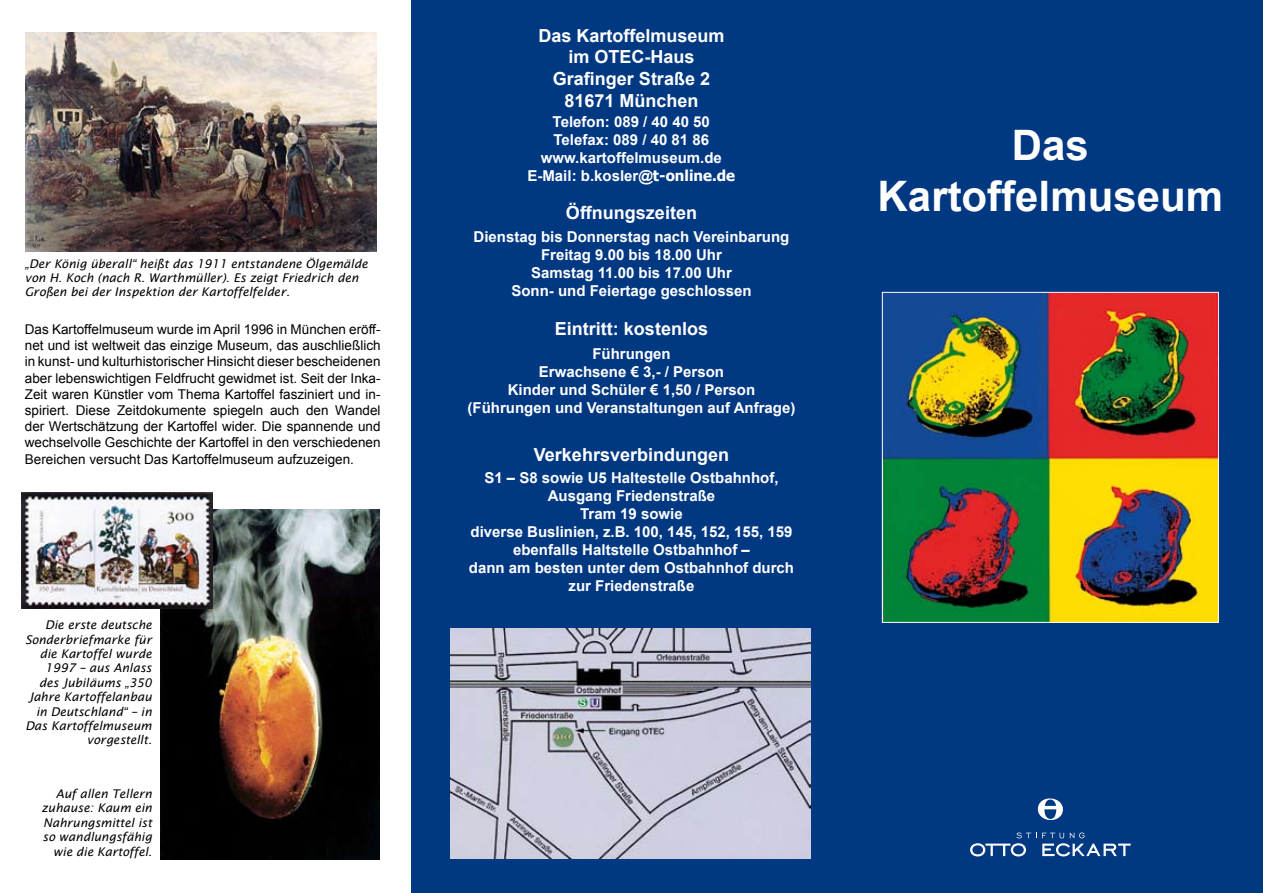
<style>
.page{position:relative;width:1263px;height:893px;background:#fff}
.page>*{position:absolute;margin:0;border:0;box-sizing:border-box;transform-origin:0 0}
.t1{font:700 42px/50.4px "Arial";color:#fff;text-align:center}
.t2{font:700 18px/21.6px "Arial";color:#fff;text-align:center}
.t3{font:700 15px/18px "Arial";color:#fff;text-align:center}
.t4{font:13.5px/16.2px "Arial";color:#000;text-align:justify}
.t5{font:italic 12px/14.4px "Lucida Sans";color:#000;text-align:right}
.s1{font-family:"Tahoma"}
</style>
<div class="page">
<div style="left:411px;top:0;width:852px;height:893px;background:#003882"></div>
<img style="left:26px;top:32px;width:350px;height:219px">
<img style="left:161px;top:510px;width:218px;height:350px">
<img style="left:22px;top:493px;width:191px;height:116px">
<img style="left:450px;top:629px;width:361px;height:229px">
<img style="left:884px;top:294px;width:333px;height:327px">
<div style="left:882px;top:292px;width:337px;height:331px;border:1px solid #fff"></div>
<svg style="left:1038px;top:798px;width:25px;height:22px"></svg>
<svg style="left:970px;top:832px;width:160px;height:24px"></svg>
<p class="t5" style="left:25px;top:256px;width:344px;text-align:left">„Der König überall“ heißt das 1911 entstandene Ölgemälde von H. Koch (nach R. Warthmüller). Es zeigt Friedrich den<br>Großen bei der Inspektion der Kartoffelfelder.</p>
<p class="t4" style="left:25px;top:321px;width:357px">Das Kartoffelmuseum wurde im April 1996 in München eröff&shy;net und ist weltweit das einzige Museum, das auschließlich in kunst- und kulturhistorischer Hinsicht dieser bescheidenen aber lebenswichtigen Feldfrucht gewidmet ist. Seit der Inka-Zeit waren Künstler vom Thema Kartoffel fasziniert und in&shy;spiriert. Diese Zeitdokumente spiegeln auch den Wandel der Wertschätzung der Kartoffel wider. Die spannende und wechselvolle Geschichte der Kartoffel in den verschiedenen Bereichen versucht Das Kartoffelmuseum aufzuzeigen.</p>
<p class="t5" style="left:25px;top:618px;width:128px">Die erste deutsche<br>Sonderbriefmarke für die Kartoffel wurde<br>1997 – aus Anlass des Jubiläums „350<br>Jahre Kartoffelanbau in Deutschland“ – in<br>Das Kartoffelmuseum vorgestellt.</p>
<p class="t5" style="left:41px;top:786px;width:112px">Auf allen Tellern zuhause: Kaum ein<br>Nahrungsmittel ist so wandlungsfähig wie die Kartoffel.</p>
<p class="t2" style="left:538px;top:25px;width:188px">Das Kartoffelmuseum im OTEC-Haus<br>Grafinger Straße 2<br>81671 München</p>
<p class="t3" style="left:527px;top:113px;width:209px">Telefon: 089 / 40 40 50<br>Telefax: 089 / 40 81 86 www.kartoffelmuseum.de<br>E-Mail: b.kosler@<span class="s1">t-online.de</span></p>
<p class="t2" style="left:566px;top:203px;width:133px">Öffnungszeiten</p>
<p class="t3" style="left:473px;top:228px;width:317px">Dienstag bis Donnerstag nach Vereinbarung<br>Freitag 9.00 bis 18.00 Uhr<br>Samstag 11.00 bis 17.00 Uhr<br>Sonn- und Feiertage geschlossen</p>
<p class="t2" style="left:555px;top:319px;width:155px">Eintritt: kostenlos</p>
<p class="t3" style="left:468px;top:345px;width:329px">Führungen<br>Erwachsene € 3,- / Person<br>Kinder und Schüler € 1,50 / Person (Führungen und Veranstaltungen auf Anfrage)</p>
<p class="t2" style="left:534px;top:444px;width:197px">Verkehrsverbindungen</p>
<p class="t3" style="left:469px;top:469px;width:327px">S1 – S8 sowie U5 Haltestelle Ostbahnhof,<br>Ausgang Friedenstraße<br>Tram 19 sowie<br>diverse Buslinien, z.B. 100, 145, 152, 155, 159 ebenfalls Haltstelle Ostbahnhof –<br>dann am besten unter dem Ostbahnhof durch zur Friedenstraße</p>
<p class="t1" style="left:878px;top:122px;width:347px">Das<br>Kartoffelmuseum</p>
</div>
